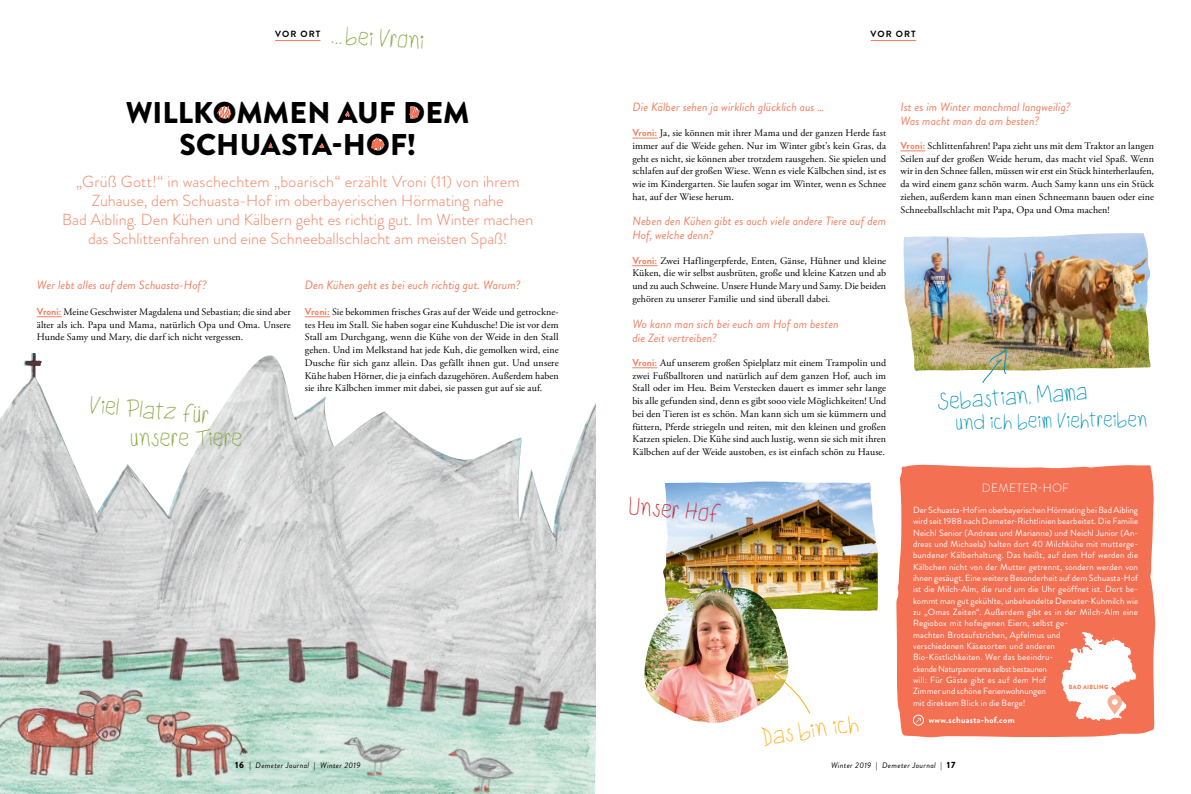
<style>
.page{position:relative;width:1191px;height:794px;background:#fff}
.page>*{position:absolute;margin:0;border:0;box-sizing:border-box;transform-origin:0 0}
.t1{font:900 30px/32px "Brandon Grotesque";letter-spacing:.005em;color:#000;text-align:center}
.t2{font:22px "Child Writing";letter-spacing:-.015em;color:#88a53f}
.t3{font:22px "Child Writing";color:#fcaf17}
.t4{font:22px "Child Writing";color:#d2232a}
.t5{font:21px "Child Writing";color:#0093bc}
.t6{font:19px "Child Writing";color:#0093bc}
.t7{font:300 16px/19px "Brandon Grotesque";letter-spacing:.005em;color:#f47e5c;text-align:center}
.t8{font:italic 12px/14px "Brandon Grotesque";letter-spacing:.005em;color:#f47e5c}
.t9{font:300 12px "Brandon Grotesque";letter-spacing:.02em;color:#fff}
.t10{font:10px/12.8px "Adobe Garamond Pro";letter-spacing:.005em;color:#000;text-align:justify}
.t11{font:9px/11.3px "Brandon Grotesque";letter-spacing:.01em;color:#fff}
.t12{font:700 9px "Brandon Grotesque";letter-spacing:.025em;color:#fff}
.t13{font:700 9px "Brandon Grotesque";letter-spacing:.12em;color:#000}
.t14{font:italic 8px "Brandon Grotesque";letter-spacing:.04em;color:#000}
.t15{font:900 6px "Brandon Grotesque";letter-spacing:.05em;color:#f47e5c}
.s1{font-family:"Brandon Grotesque";font-weight:700;color:#f47e5c}
.s2{font-weight:900;font-style:normal;font-size:9px}
.s3{font-style:normal}
</style>
<div class="page">
<img style="left:663px;top:481px;width:215px;height:130px">
<img style="left:0;top:353px;width:596px;height:441px">
<img style="left:644px;top:588px;width:145px;height:135px">
<img style="left:900px;top:150px;width:251px;height:221px">
<svg style="left:767px;top:664px;width:43px;height:50px"></svg>
<svg style="left:37px;top:316px;width:25px;height:1px"></svg>
<svg style="left:305px;top:316px;width:25px;height:1px"></svg>
<svg style="left:632px;top:138px;width:25px;height:1px"></svg>
<svg style="left:632px;top:265px;width:25px;height:1px"></svg>
<svg style="left:632px;top:367px;width:25px;height:1px"></svg>
<svg style="left:981px;top:348px;width:26px;height:35px"></svg>
<svg style="left:900px;top:150px;width:25px;height:1px"></svg>
<div style="left:896px;top:464px;width:259px;height:273px;background:#f37053"></div>
<div style="left:913px;top:715px;width:10px;height:10px;border:1px solid #fff;border-radius:50%"></div>
<svg style="left:916px;top:718px;width:4px;height:4px"></svg>
<svg style="left:1060px;top:631px;width:77px;height:94px"></svg>
<svg style="left:345px;top:111px;width:5px;height:6px"></svg>
<svg style="left:409px;top:106px;width:11px;height:13px"></svg>
<svg style="left:217px;top:105px;width:56px;height:44px"></svg>
<svg style="left:318px;top:143px;width:6px;height:5px"></svg>
<svg style="left:371px;top:137px;width:14px;height:14px"></svg>
<hr style="left:275px;top:40px;width:45px;height:1px;background:#f47e5c">
<hr style="left:870px;top:40px;width:46px;height:1px;background:#f47e5c">
<h2 class="t2" style="left:332px;top:24px;width:95px;rotate:4deg">...bei Vroni</h2>
<p class="t13" style="left:275px;top:28px;width:47px">VOR ORT</p>
<p class="t13" style="left:870px;top:28px;width:47px">VOR ORT</p>
<h1 class="t1" style="left:126px;top:97px;width:345px">WILLKOMMEN AUF DEM<br>SCHUASTA-HOF!</h1>
<p class="t7" style="left:62px;top:172px;width:472px">„Grüß Gott!“ in waschechtem „boarisch“ erzählt Vroni (11) von ihrem Zuhause, dem Schuasta-Hof im oberbayerischen Hörmating nahe<br>Bad Aibling. Den Kühen und Kälbern geht es richtig gut. Im Winter machen das Schlittenfahren und eine Schneeballschlacht am meisten Spaß!</p>
<p class="t8" style="left:37px;top:278px;width:172px">Wer lebt alles auf dem Schuasta-Hof?</p>
<p class="t10" style="left:37px;top:305px;width:255px"><span class="s1">Vroni:</span> Meine Geschwister Magdalena und Sebastian; die sind aber älter als ich. Papa und Mama, natürlich Opa und Oma. Unsere Hunde Samy und Mary, die darf ich nicht vergessen.</p>
<h2 class="t2" style="left:91px;top:394px;width:122px;rotate:5deg">Viel Platz fur</h2>
<h2 class="t2" style="left:194px;top:389px;width:9px">..</h2>
<h2 class="t2" style="left:130px;top:427px;width:114px">unsere Tiere</h2>
<p class="t8" style="left:305px;top:278px;width:217px">Den Kühen geht es bei euch richtig gut. Warum?</p>
<p class="t10" style="left:305px;top:305px;width:255px"><span class="s1">Vroni:</span> Sie bekommen frisches Gras auf der Weide und getrockne&shy;tes Heu im Stall. Sie haben sogar eine Kuhdusche! Die ist vor dem Stall am Durchgang, wenn die Kühe von der Weide in den Stall gehen. Und im Melkstand hat jede Kuh, die gemolken wird, eine Dusche für sich ganz allein. Das gefällt ihnen gut. Und unsere Kühe haben Hörner, die ja einfach dazugehören. Außerdem haben sie ihre Kälbchen immer mit dabei, sie passen gut auf sie auf.</p>
<p class="t8" style="left:632px;top:100px;width:193px">Die Kälber sehen ja wirklich glücklich aus …</p>
<p class="t10" style="left:632px;top:127px;width:255px"><span class="s1">Vroni:</span> Ja, sie können mit ihrer Mama und der ganzen Herde fast immer auf die Weide gehen. Nur im Winter gibt’s kein Gras, da geht es nicht, sie können aber trotzdem rausgehen. Sie spielen und schlafen auf der großen Wiese. Wenn es viele Kälbchen sind, ist es wie im Kindergarten. Sie laufen sogar im Winter, wenn es Schnee hat, auf der Wiese herum.</p>
<p class="t8" style="left:632px;top:214px;width:255px">Neben den Kühen gibt es auch viele andere Tiere auf dem<br>Hof, welche denn?</p>
<p class="t10" style="left:632px;top:254px;width:255px"><span class="s1">Vroni:</span> Zwei Haflingerpferde, Enten, Gänse, Hühner und kleine Küken, die wir selbst ausbrüten, große und kleine Katzen und ab und zu auch Schweine. Unsere Hunde Mary und Samy. Die beiden gehören zu unserer Familie und sind überall dabei.</p>
<p class="t8" style="left:632px;top:316px;width:208px">Wo kann man sich bei euch am Hof am besten die Zeit vertreiben?</p>
<p class="t10" style="left:632px;top:356px;width:255px"><span class="s1">Vroni:</span> Auf unserem großen Spielplatz mit einem Trampolin und zwei Fußballtoren und natürlich auf dem ganzen Hof, auch im Stall oder im Heu. Beim Verstecken dauert es immer sehr lange bis alle gefunden sind, denn es gibt sooo viele Möglichkeiten! Und bei den Tieren ist es schön. Man kann sich um sie kümmern und füttern, Pferde striegeln und reiten, mit den kleinen und großen Katzen spielen. Die Kühe sind auch lustig, wenn sie sich mit ihren Kälbchen auf der Weide austoben, es ist einfach schön zu Hause.</p>
<h2 class="t4" style="left:629px;top:495px;width:95px;rotate:5deg">Unser Hof</h2>
<h2 class="t3" style="left:760px;top:726px;width:100px;rotate:-9deg">Das bin ich</h2>
<p class="t8" style="left:900px;top:100px;width:172px">Ist es im Winter manchmal langweilig?<br>Was macht man da am besten?</p>
<p class="t10" style="left:900px;top:140px;width:255px"><span class="s1">Vroni:</span> Schlittenfahren! Papa zieht uns mit dem Traktor an langen Seilen auf der großen Weide herum, das macht viel Spaß. Wenn wir in den Schnee fallen, müssen wir erst ein Stück hinterherlaufen, da wird einem ganz schön warm. Auch Samy kann uns ein Stück ziehen, außerdem kann man einen Schneemann bauen oder eine Schneeballschlacht mit Papa, Opa und Oma machen!</p>
<h3 class="t5" style="left:936px;top:391px;width:152px;rotate:-4deg">Sebastian, Mama</h3>
<h3 class="t6" style="left:955px;top:413px;width:194px;rotate:-1deg">und ich beim Viehtreiben</h3>
<p class="t9" style="left:982px;top:479px;width:89px">DEMETER-HOF</p>
<p class="t11" style="left:913px;top:504px;width:227px">Der Schuasta-Hof im oberbayerischen Hörmating bei Bad Aibling wird seit 1988 nach Demeter-Richtlinien bearbeitet. Die Familie Neichl Senior (Andreas und Marianne) und Neichl Junior (An&shy;dreas und Michaela) halten dort 40 Milchkühe mit mutterge&shy;bundener Kälberhaltung. Das heißt, auf dem Hof werden die Kälbchen nicht von der Mutter getrennt, sondern werden von ihnen gesäugt. Eine weitere Besonderheit auf dem Schuasta-Hof ist die Milch-Alm, die rund um die Uhr geöffnet ist. Dort be&shy;kommt man gut gekühlte, unbehandelte Demeter-Kuhmilch wie zu „Omas Zeiten“. Außerdem gibt es in der Milch-Alm eine Regiobox mit hofeigenen Eiern, selbst ge-<br>machten Brotaufstrichen, Apfelmus und<br>verschiedenen Käsesorten und anderen<br>Bio-Köstlichkeiten. Wer das beeindru-<br>ckende Naturpanorama selbst bestaunen<br>will: Für Gäste gibt es auf dem Hof<br>Zimmer und schöne Ferienwohnungen<br>mit direktem Blick in die Berge!</p>
<p class="t12" style="left:928px;top:713px;width:88px">www.schuasta-hof.com</p>
<p class="t15" style="left:1068px;top:682px;width:41px">BAD AIBLING</p>
<p class="t14" style="left:235px;top:759px;width:127px"><span class="s2">16</span> <span class="s3">|</span> Demeter Journal <span class="s3">|</span> Winter 2019</p>
<p class="t14" style="left:831px;top:759px;width:126px">Winter 2019 <span class="s3">|</span> Demeter Journal <span class="s3">|</span> <span class="s2">17</span></p>
</div>
